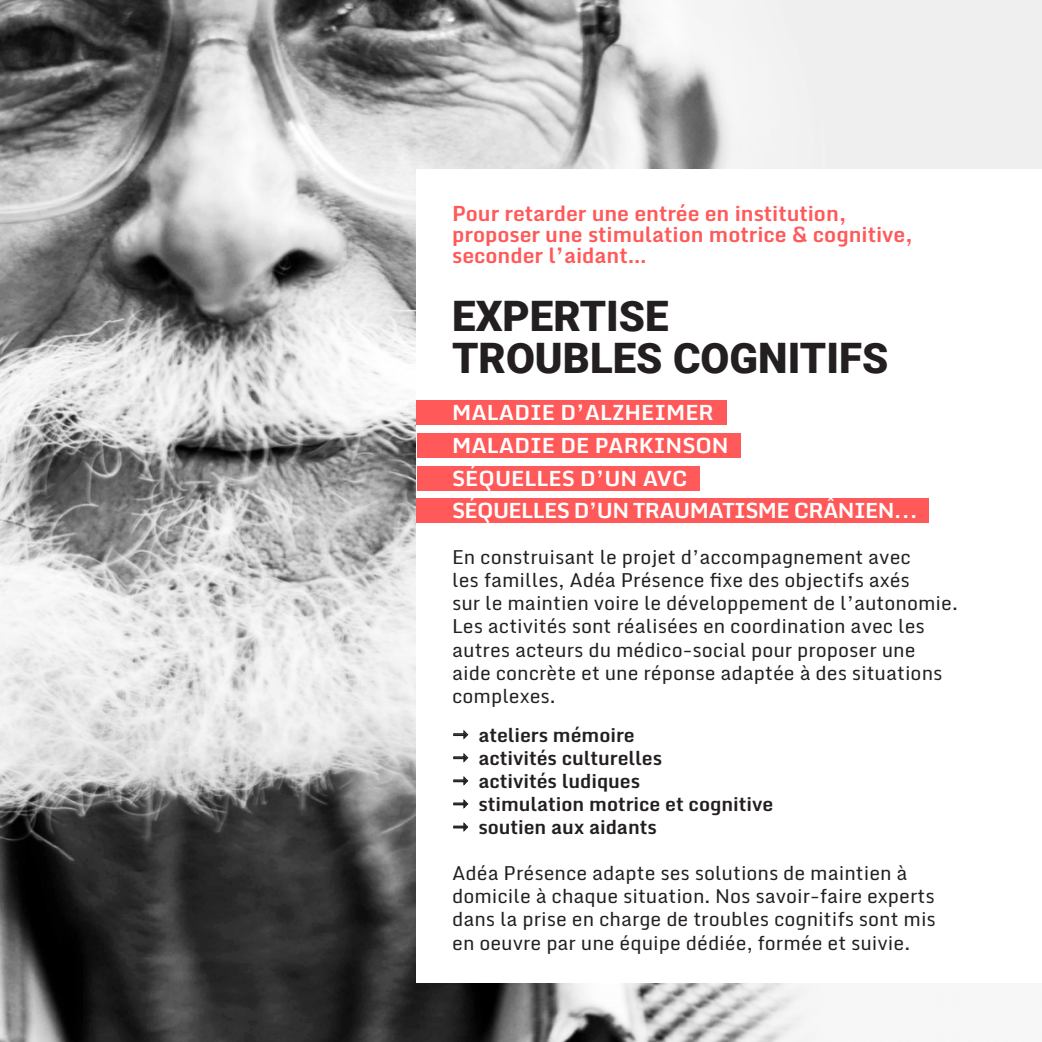
<style>
.page{position:relative;width:1042px;height:1042px;background:#fff}
.page>*{position:absolute;margin:0;border:0;box-sizing:border-box;transform-origin:0 0}
.TITRES{font:900 42px "Roboto";color:#231f20}
.textes_intro{font:700 21px/21px "Monda";color:#ff5959}
.pathologies{font:700 21px "Monda";color:#fff}
.pathologies-2{font:700 21px "Monda";letter-spacing:-.03em;color:#fff}
.textes{font:19.25px/23.1px "Monda";color:#231f20}
.textes-2{font:700 19.25px "Monda";color:#231f20}
</style>
<div class="page">
<img style="left:0;top:0;width:1042px;height:1042px">
<div style="left:417px;top:169px;width:625px;height:814px;background:#fff"></div>
<svg style="left:453px;top:730px;width:15px;height:9px"></svg>
<svg style="left:453px;top:753px;width:15px;height:9px"></svg>
<svg style="left:453px;top:776px;width:15px;height:9px"></svg>
<svg style="left:453px;top:799px;width:15px;height:9px"></svg>
<svg style="left:453px;top:822px;width:15px;height:9px"></svg>
<div style="left:417px;top:401px;width:310px;height:24px;background:#ff5959"></div>
<div style="left:417px;top:499px;width:512px;height:24px;background:#ff5959"></div>
<div style="left:417px;top:466px;width:282px;height:24px;background:#ff5959"></div>
<div style="left:417px;top:433px;width:323px;height:25px;background:#ff5959"></div>
<p class="textes_intro" style="left:452px;top:202px;width:396px">Pour retarder une entrée en institution,</p>
<p class="textes_intro" style="left:452px;top:223px;width:462px">proposer une stimulation motrice &amp; cognitive, seconder l’aidant…</p>
<p class="TITRES" style="left:452px;top:287px;width:218px">EXPERTISE</p>
<p class="TITRES" style="left:452px;top:329px;width:438px">TROUBLES COGNITIFS</p>
<p class="pathologies" style="left:452px;top:395px;width:263px">MALADIE D’ALZHEIMER</p>
<p class="pathologies" style="left:452px;top:428px;width:278px">MALADIE DE PARKINSON</p>
<p class="pathologies" style="left:452px;top:460px;width:237px">SÉQUELLES D’UN AVC</p>
<p class="pathologies-2" style="left:452px;top:493px;width:467px">SÉQUELLES D’UN TRAUMATISME CRÂNIEN...</p>
<p class="textes" style="left:452px;top:546px;width:460px">En construisant le projet d’accompagnement avec</p>
<p class="textes" style="left:452px;top:569px;width:459px">les familles, Adéa Présence fixe des objectifs axés</p>
<p class="textes" style="left:452px;top:592px;width:507px">sur le maintien voire le développement de l’autonomie.</p>
<p class="textes" style="left:452px;top:615px;width:492px">Les activités sont réalisées en coordination avec les autres acteurs du médico-social pour proposer une aide concrète et une réponse adaptée à des situations complexes.</p>
<p class="textes-2" style="left:452px;top:718px;width:184px">◻ ateliers mémoire</p>
<p class="textes-2" style="left:452px;top:741px;width:211px">◻ activités culturelles</p>
<p class="textes-2" style="left:452px;top:764px;width:189px">◻ activités ludiques</p>
<p class="textes-2" style="left:452px;top:788px;width:323px">◻ stimulation motrice et cognitive</p>
<p class="textes-2" style="left:452px;top:811px;width:206px">◻ soutien aux aidants</p>
<p class="textes" style="left:452px;top:862px;width:484px">Adéa Présence adapte ses solutions de maintien à domicile à chaque situation. Nos savoir-faire experts</p>
<p class="textes" style="left:452px;top:908px;width:485px">dans la prise en charge de troubles cognitifs sont mis</p>
<p class="textes" style="left:452px;top:931px;width:460px">en oeuvre par une équipe dédiée, formée et suivie.</p>
</div>
